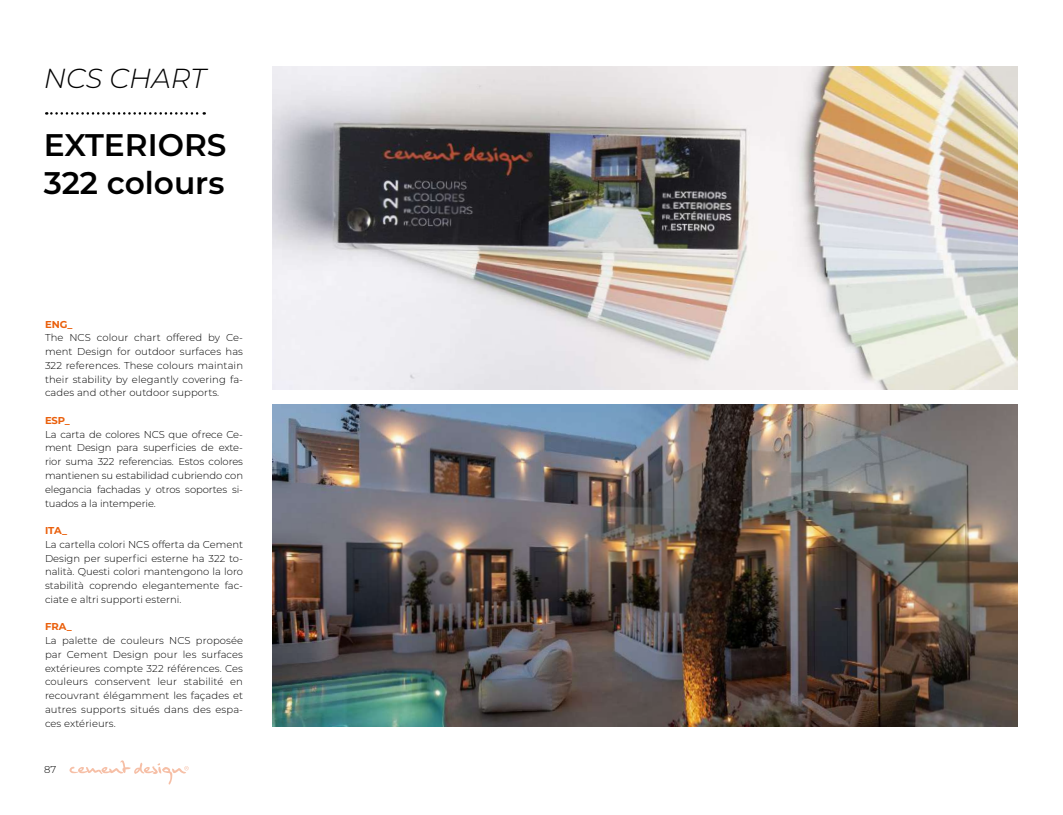
<style>
.page{position:relative;width:1063px;height:815px;background:#fff}
.page>*{position:absolute;margin:0;border:0;box-sizing:border-box;transform-origin:0 0}
.t1{font:600 31.25px/37.5px "Montserrat";color:#000}
.t2{font:italic 300 27.5px "Montserrat";color:#000}
.t3{font:300 10px/13.8px "Montserrat";color:#000;text-align:justify}
.t4{font:700 10px "Montserrat";color:#ea5f0b}
</style>
<div class="page">
<svg style="left:69px;top:760px;width:120px;height:25px"></svg>
<img style="left:273px;top:66px;width:745px;height:323px">
<img style="left:273px;top:404px;width:745px;height:323px">
<svg style="left:46px;top:112px;width:159px;height:3px"></svg>
<h2 class="t2" style="left:44px;top:59px;width:164px">NCS CHART</h2>
<h1 class="t1" style="left:44px;top:125px;width:184px">EXTERIORS<br>322 colours</h1>
<p class="t4" style="left:45px;top:317px;width:29px">ENG_</p>
<p class="t3" style="left:45px;top:331px;width:200px">The NCS colour chart offered by Ce&shy;ment Design for outdoor surfaces has 322 references. These colours maintain their stability by elegantly covering fa&shy;cades and other outdoor supports.</p>
<p class="t4" style="left:45px;top:413px;width:26px">ESP_</p>
<p class="t3" style="left:45px;top:427px;width:200px">La carta de colores NCS que ofrece Ce&shy;ment Design para superficies de exte&shy;rior suma 322 referencias. Estos colores mantienen su estabilidad cubriendo con elegancia fachadas y otros soportes si&shy;tuados a la intemperie.</p>
<p class="t4" style="left:45px;top:523px;width:24px">ITA_</p>
<p class="t3" style="left:45px;top:537px;width:200px">La cartella colori NCS offerta da Cement Design per superfici esterne ha 322 to&shy;nalità. Questi colori mantengono la loro stabilità coprendo elegantemente fac&shy;ciate e altri supporti esterni.</p>
<p class="t4" style="left:45px;top:619px;width:28px">FRA_</p>
<p class="t3" style="left:45px;top:633px;width:200px">La palette de couleurs NCS proposée par Cement Design pour les surfaces extérieures compte 322 références. Ces couleurs conservent leur stabilité en recouvrant élégamment les façades et autres supports situés dans des espa&shy;ces extérieurs.</p>
<p class="t3" style="left:44px;top:763px;width:14px">87</p>
</div>
